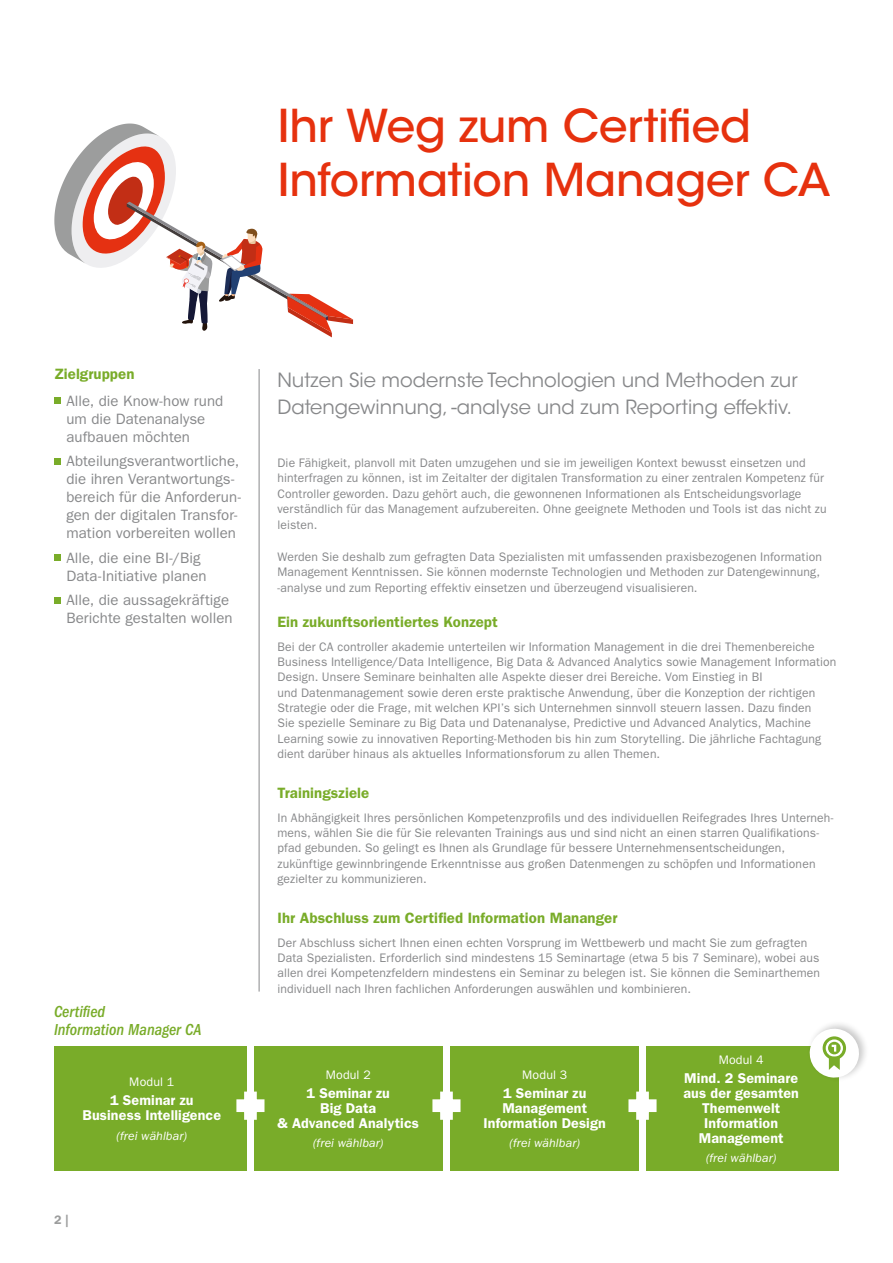
<style>
.page{position:relative;width:893px;height:1263px;background:#fff}
.page>*{position:absolute;margin:0;border:0;box-sizing:border-box;transform-origin:0 0}
.t1{font:500 45px/54px "ITC Avant Garde Std";letter-spacing:-.005em;color:#e6310e}
.t2{font:19.5px/27px "ITC Avant Garde Std";color:#87888a}
.t3{font:italic 500 condensed 16.5px/18px "ITC Franklin Gothic Std";color:#79ac29}
.t4{font:15px/18px "ITC Franklin Gothic Std";letter-spacing:.005em;color:#87888a}
.t5{font:600 15px "ITC Franklin Gothic Std";letter-spacing:.005em;color:#79ac29}
.t6{font:600 14.25px/15px "ITC Franklin Gothic Std";letter-spacing:.01em;color:#fff;text-align:center}
.t7{font:12.3px/15.3px "ITC Franklin Gothic Std";letter-spacing:.01em;color:#87888a}
.t8{font:italic 12.3px "ITC Franklin Gothic Std";letter-spacing:.005em;color:#fff}
.t9{font:12.3px "ITC Franklin Gothic Std";letter-spacing:.015em;color:#fff}
.t10{font:600 12.3px "ITC Franklin Gothic Std";color:#9c9d9d}
</style>
<div class="page">
<svg style="left:54px;top:398px;width:6px;height:6px"></svg>
<svg style="left:54px;top:458px;width:6px;height:6px"></svg>
<div style="left:54px;top:554px;width:6px;height:7px;background:#79ac29"></div>
<svg style="left:54px;top:597px;width:6px;height:6px"></svg>
<hr style="left:259px;top:369px;width:1px;height:622px;background:#87888a">
<svg style="left:54px;top:124px;width:300px;height:213px"></svg>
<div style="left:643px;top:1046px;width:196px;height:124px;background:#79ac29"></div>
<div style="left:447px;top:1046px;width:195px;height:124px;background:#79ac29"></div>
<div style="left:250px;top:1046px;width:196px;height:124px;background:#79ac29"></div>
<div style="left:54px;top:1046px;width:196px;height:124px;background:#79ac29"></div>
<div style="left:247px;top:1039px;width:7px;height:138px;background:#fff"></div>
<svg style="left:236px;top:1091px;width:29px;height:29px"></svg>
<div style="left:443px;top:1039px;width:7px;height:138px;background:#fff"></div>
<svg style="left:432px;top:1091px;width:29px;height:29px"></svg>
<div style="left:639px;top:1039px;width:7px;height:138px;background:#fff"></div>
<svg style="left:628px;top:1091px;width:29px;height:29px"></svg>
<div style="left:806px;top:1019px;width:63px;height:63px;background:#000;opacity:.22"></div>
<svg style="left:808px;top:1027px;width:53px;height:52px"></svg>
<h1 class="t1" style="left:278px;top:98px;width:554px">Ihr Weg zum Certified<br>Information Manager CA</h1>
<p class="t5" style="left:54px;top:365px;width:82px">Zielgruppen</p>
<p class="t4" style="left:66px;top:392px;width:158px">Alle, die Know-how rund um die Datenanalyse aufbauen möchten</p>
<p class="t4" style="left:66px;top:452px;width:176px">Abteilungsverantwortliche, die ihren Verantwortungs&shy;bereich für die Anforderun&shy;gen der digitalen Transfor&shy;mation vorbereiten wollen</p>
<p class="t4" style="left:66px;top:549px;width:142px">Alle, die eine BI-/Big<br>Data-Initiative planen</p>
<p class="t4" style="left:66px;top:591px;width:168px">Alle, die aussagekräftige<br>Berichte gestalten wollen</p>
<h3 class="t3" style="left:54px;top:1003px;width:149px">Certified<br>Information Manager CA</h3>
<p class="t9" style="left:129px;top:1075px;width:46px">Modul 1</p>
<p class="t6" style="left:83px;top:1093px;width:140px">1 Seminar zu<br>Business Intelligence</p>
<p class="t8" style="left:117px;top:1129px;width:72px">(frei wählbar)</p>
<p class="t10" style="left:54px;top:1213px;width:16px">2 |</p>
<h2 class="t2" style="left:277px;top:367px;width:522px">Nutzen Sie modernste Technologien und Methoden zur<br>Datengewinnung, -analyse und zum Reporting effektiv.</h2>
<p class="t7" style="left:277px;top:455px;width:551px">Die Fähigkeit, planvoll mit Daten umzugehen und sie im jeweiligen Kontext bewusst einsetzen und hinterfragen zu können, ist im Zeitalter der digitalen Transformation zu einer zentralen Kompetenz für Controller geworden. Dazu gehört auch, die gewonnenen Informationen als Entscheidungsvorlage verständlich für das Management aufzubereiten. Ohne geeignete Methoden und Tools ist das nicht zu leisten.</p>
<p class="t7" style="left:277px;top:549px;width:546px">Werden Sie deshalb zum gefragten Data Spezialisten mit umfassenden praxisbezogenen Information<br>Management Kenntnissen. Sie können modernste Technologien und Methoden zur Datengewinnung, -analyse und zum Reporting effektiv einsetzen und überzeugend visualisieren.</p>
<p class="t5" style="left:277px;top:613px;width:222px">Ein zukunftsorientiertes Konzept</p>
<p class="t7" style="left:277px;top:639px;width:560px">Bei der CA controller akademie unterteilen wir Information Management in die drei Themenbereiche Business Intelligence/Data Intelligence, Big Data &amp; Advanced Analytics sowie Management Information Design. Unsere Seminare beinhalten alle Aspekte dieser drei Bereiche. Vom Einstieg in BI<br>und Datenmanagement sowie deren erste praktische Anwendung, über die Konzeption der richtigen Strategie oder die Frage, mit welchen KPI’s sich Unternehmen sinnvoll steuern lassen. Dazu finden<br>Sie spezielle Seminare zu Big Data und Datenanalyse, Predictive und Advanced Analytics, Machine Learning sowie zu innovativen Reporting-Methoden bis hin zum Storytelling. Die jährliche Fachtagung dient darüber hinaus als aktuelles Informationsforum zu allen Themen.</p>
<p class="t5" style="left:277px;top:784px;width:93px">Trainingsziele</p>
<p class="t7" style="left:277px;top:810px;width:558px">In Abhängigkeit Ihres persönlichen Kompetenzprofils und des individuellen Reifegrades Ihres Unterneh&shy;mens, wählen Sie die für Sie relevanten Trainings aus und sind nicht an einen starren Qualifikations&shy;pfad gebunden. So gelingt es Ihnen als Grundlage für bessere Unternehmensentscheidungen, zukünftige gewinnbringende Erkenntnisse aus großen Datenmengen zu schöpfen und Informationen gezielter zu kommunizieren.</p>
<p class="t5" style="left:277px;top:909px;width:341px">Ihr Abschluss zum Certified Information Mananger</p>
<p class="t7" style="left:277px;top:935px;width:544px">Der Abschluss sichert Ihnen einen echten Vorsprung im Wettbewerb und macht Sie zum gefragten Data Spezialisten. Erforderlich sind mindestens 15 Seminartage (etwa 5 bis 7 Seminare), wobei aus allen drei Kompetenzfeldern mindestens ein Seminar zu belegen ist. Sie können die Seminarthemen individuell nach Ihren fachlichen Anforderungen auswählen und kombinieren.</p>
<p class="t9" style="left:326px;top:1067px;width:46px">Modul 2</p>
<p class="t6" style="left:277px;top:1085px;width:143px">1 Seminar zu<br>Big Data<br>&amp; Advanced Analytics</p>
<p class="t8" style="left:313px;top:1136px;width:72px">(frei wählbar)</p>
<p class="t9" style="left:522px;top:1067px;width:46px">Modul 3</p>
<p class="t6" style="left:483px;top:1085px;width:124px">1 Seminar zu<br>Management<br>Information Design</p>
<p class="t8" style="left:510px;top:1136px;width:72px">(frei wählbar)</p>
<p class="t9" style="left:719px;top:1052px;width:46px">Modul 4</p>
<p class="t6" style="left:683px;top:1070px;width:117px">Mind. 2 Seminare aus der gesamten<br>Themenwelt<br>Information<br>Management</p>
<p class="t8" style="left:706px;top:1151px;width:72px">(frei wählbar)</p>
</div>
